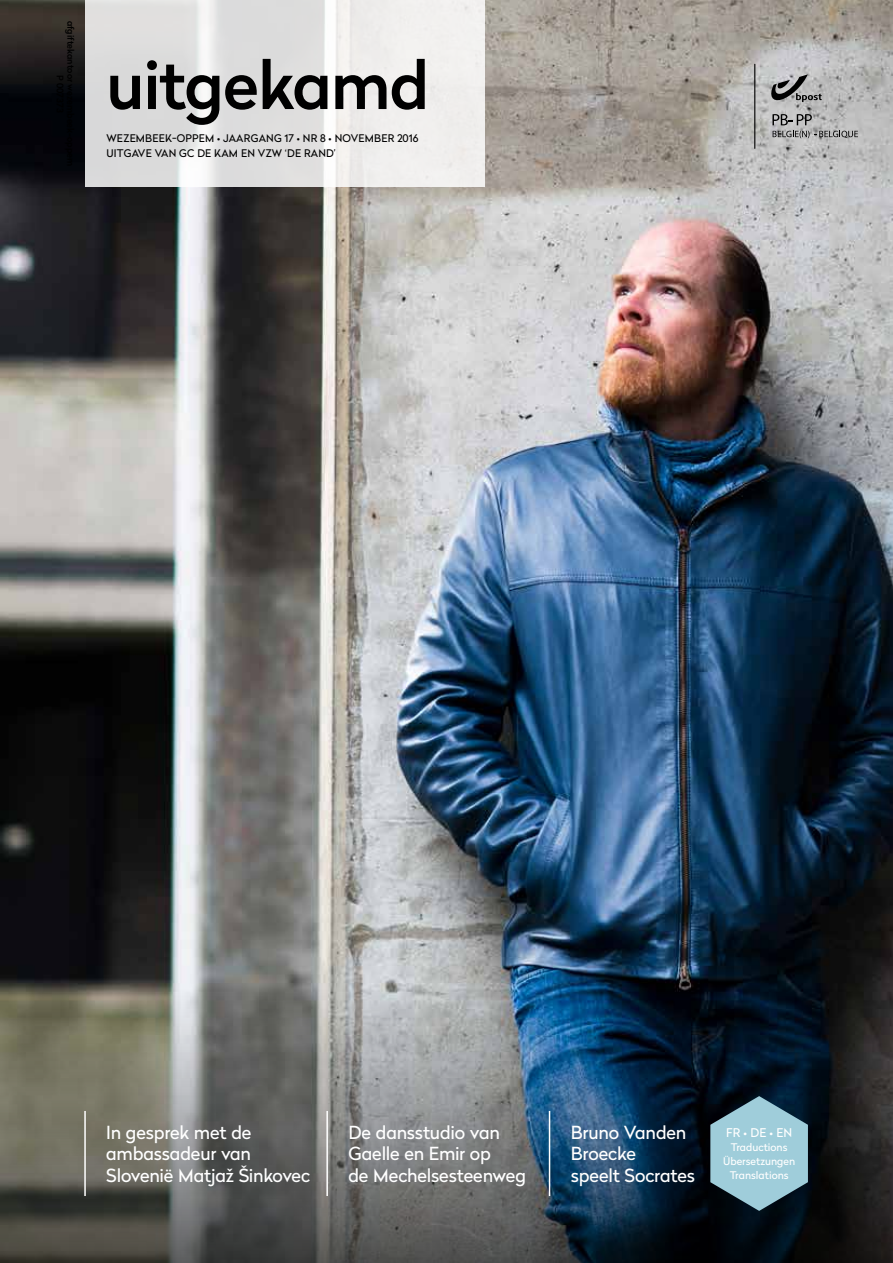
<style>
.page{position:relative;width:893px;height:1263px;background:#fff}
.page>*{position:absolute;margin:0;border:0;box-sizing:border-box;transform-origin:0 0}
.t1{font:500 66px "Radikal";letter-spacing:-.025em;color:#000}
.t2{font:18px/21.8px "Radikal";letter-spacing:-.01em;color:#fff}
.t3{font:12px "Radikal";color:#fff}
.t4{font:10.5px/15px "Radikal";letter-spacing:.02em;color:#000}
.t5{font:10.5px/14px "Radikal";color:#fff;text-align:center}
</style>
<div class="page">
<img style="left:0;top:0;width:893px;height:986px">
<svg style="left:0;top:986px;width:893px;height:277px;background:#4d565a"></svg>
<svg style="left:768px;top:74px;width:54px;height:28px;background:#8c8c8d"></svg>
<svg style="left:772px;top:114px;width:40px;height:11px"></svg>
<svg style="left:773px;top:131px;width:85px;height:7px"></svg>
<hr style="left:754px;top:64px;width:1px;height:85px;background:#000">
<svg style="left:85px;top:0;width:399px;height:187px;fill:#e1e0df"></svg>
<hr style="left:84px;top:1111px;width:2px;height:85px;background:#fff">
<hr style="left:326px;top:1111px;width:2px;height:85px;background:#fff">
<hr style="left:549px;top:1111px;width:1px;height:85px;background:#fff">
<svg style="left:710px;top:1096px;width:98px;height:115px;background:#769ba8"></svg>
<h1 class="t1" style="left:106px;top:37px;width:325px">uitgekamd</h1>
<p class="t4" style="left:107px;top:130px;width:313px">WEZEMBEEK-OPPEM • JAARGANG 17 • NR 8 • NOVEMBER 2016<br>UITGAVE VAN GC DE KAM EN VZW ‘DE RAND’</p>
<p class="t2" style="left:106px;top:1121px;width:205px">In gesprek met de ambassadeur van<br>Slovenië Matjaž Šinkovec</p>
<p class="t2" style="left:348px;top:1121px;width:179px">De dansstudio van<br>Gaelle en Emir op<br>de Mechelsesteenweg</p>
<p class="t2" style="left:571px;top:1121px;width:126px">Bruno Vanden<br>Broecke<br>speelt Socrates</p>
<p class="t3" style="left:726px;top:1124px;width:68px">FR • DE • EN</p>
<p class="t5" style="left:723px;top:1140px;width:74px">Traductions<br>Übersetzungen<br>Translations</p>
</div>
